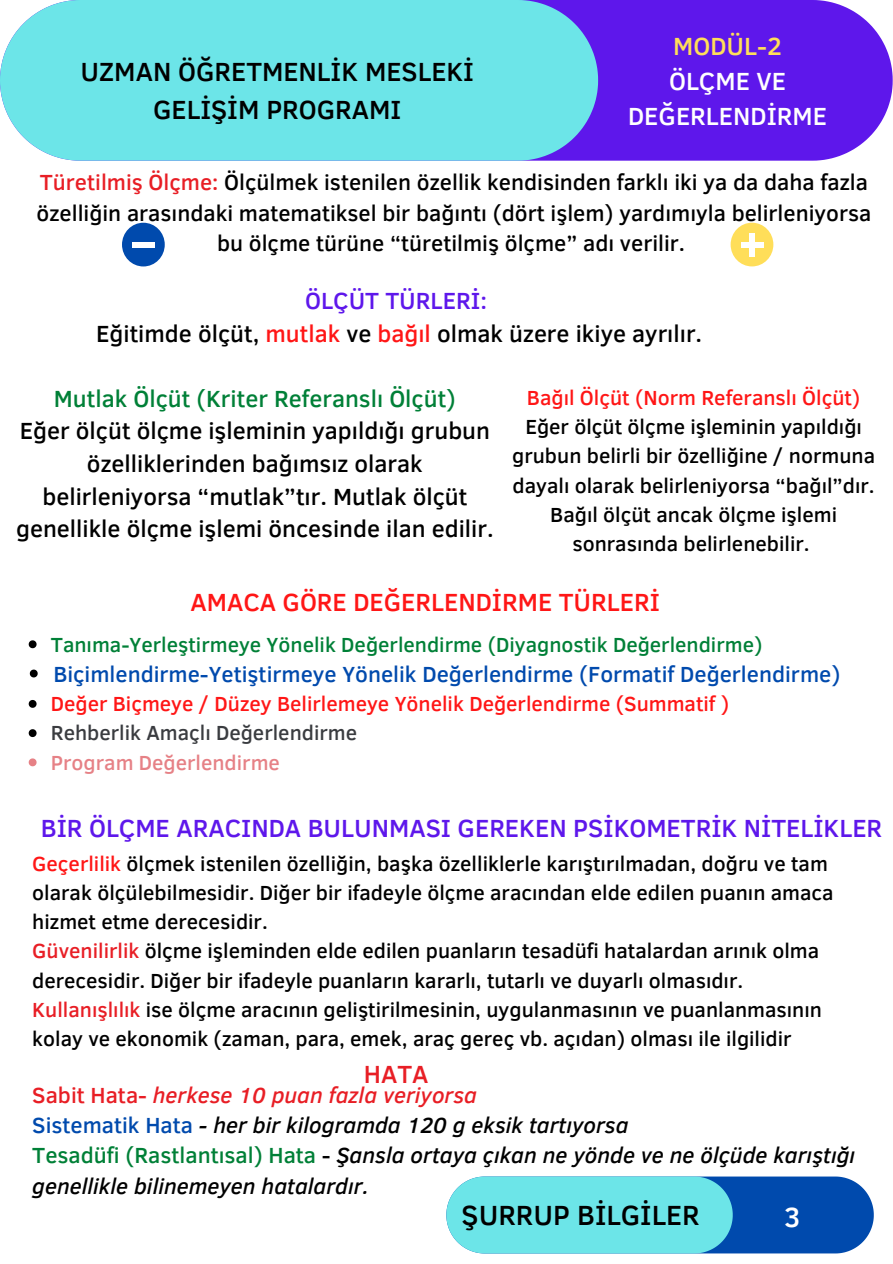
<style>
.page{position:relative;width:893px;height:1264px;background:#fff}
.page>*{position:absolute;margin:0;border:0;box-sizing:border-box;transform-origin:0 0}
.t1{font:500 28.5px "Clear Sans";color:#000}
.t2{font:500 28.5px "Clear Sans";color:#fff}
.t3{font:500 26.85px/37px "Clear Sans";color:#000;text-align:center}
.t4{font:500 25.5px "Clear Sans";color:#5e17eb}
.t5{font:500 25.5px "Clear Sans";color:#ff1616}
.t6{font:500 25.5px/34.8px "Clear Sans";color:#fff;text-align:center}
.t7{font:500 25.5px "Clear Sans";color:#ffde59}
.t8{font:500 25.5px "Clear Sans";color:#e81e25}
.t9{font:500 24px/32.5px "Clear Sans";color:#000;text-align:center}
.t10{font:500 24px "Clear Sans";color:#008037}
.t11{font:500 22.35px/30.3px "Clear Sans";color:#000;text-align:center}
.t12{font:italic 500 22.35px/30.3px "Clear Sans";color:#000}
.t13{font:500 22.35px "Clear Sans";color:#004aad}
.t14{font:500 21px/29.2px "Clear Sans";color:#000;text-align:center}
.t15{font:500 21px "Clear Sans";color:#ff1616}
.t16{font:500 21px "Clear Sans";color:#008037}
.t17{font:500 21px "Clear Sans";color:#3a3c40}
.t18{font:500 21px "Clear Sans";color:#e68186}
.s1{color:#e81e25}
.s2{color:#5e17eb}
.s3{color:#ff1616}
.s4{font-style:normal;color:#e81e25}
.s5{font-style:normal;color:#004aad}
.s6{font-style:normal;color:#008037}
.s7{font-style:normal}
</style>
<div class="page">
<svg style="left:446px;top:1176px;width:427px;height:77px;background:#4eb2d5"></svg>
<div style="left:598px;top:0;width:294px;height:161px;background:#5e17eb"></div>
<div style="left:0;top:0;width:598px;height:161px;background:#6ce5e8"></div>
<div style="left:122px;top:223px;width:43px;height:43px;background:#004aad;border-radius:50%"></div>
<div style="left:132px;top:242px;width:23px;height:5px;background:#fff"></div>
<div style="left:730px;top:223px;width:43px;height:43px;background:#ffde59;border-radius:50%"></div>
<div style="left:741px;top:242px;width:22px;height:5px;background:#fff"></div>
<div style="left:749px;top:233px;width:6px;height:23px;background:#fff"></div>
<svg style="left:29px;top:640px;width:8px;height:8px"></svg>
<svg style="left:30px;top:669px;width:8px;height:8px"></svg>
<svg style="left:29px;top:700px;width:8px;height:7px"></svg>
<svg style="left:29px;top:729px;width:8px;height:8px"></svg>
<svg style="left:29px;top:758px;width:8px;height:8px"></svg>
<p class="t3" style="left:80px;top:52px;width:395px">UZMAN ÖĞRETMENLİK MESLEKİ<br>GELİŞİM PROGRAMI</p>
<p class="t7" style="left:673px;top:28px;width:110px">MODÜL-2</p>
<p class="t6" style="left:628px;top:62px;width:200px">ÖLÇME VE<br>DEĞERLENDİRME</p>
<p class="t11" style="left:37px;top:166px;width:836px"><span class="s1">Türetilmiş Ölçme:</span> Ölçülmek istenilen özellik kendisinden farklı iki ya da daha fazla özelliğin arasındaki matematiksel bir bağıntı (dört işlem) yardımıyla belirleniyorsa bu ölçme türüne “türetilmiş ölçme” adı verilir.</p>
<p class="t9" style="left:96px;top:283px;width:607px"><span class="s2">ÖLÇÜT TÜRLERİ:<br></span>Eğitimde ölçüt, <span class="s3">mutlak</span> ve <span class="s3">bağıl</span> olmak üzere ikiye ayrılır.</p>
<p class="t10" style="left:54px;top:381px;width:403px">Mutlak Ölçüt (Kriter Referanslı Ölçüt)</p>
<p class="t9" style="left:16px;top:413px;width:479px">Eğer ölçüt ölçme işleminin yapıldığı grubun özelliklerinden bağımsız olarak belirleniyorsa “mutlak”tır. Mutlak ölçüt genellikle ölçme işlemi öncesinde ilan edilir.</p>
<p class="t15" style="left:527px;top:382px;width:335px">Bağıl Ölçüt (Norm Referanslı Ölçüt)</p>
<p class="t14" style="left:512px;top:411px;width:364px">Eğer ölçüt ölçme işleminin yapıldığı grubun belirli bir özelliğine / normuna dayalı olarak belirleniyorsa “bağıl”dır.<br>Bağıl ölçüt ancak ölçme işlemi sonrasında belirlenebilir.</p>
<p class="t5" style="left:190px;top:583px;width:471px">AMACA GÖRE DEĞERLENDİRME TÜRLERİ</p>
<p class="t16" style="left:51px;top:629px;width:713px">Tanıma-Yerleştirmeye Yönelik Değerlendirme (Diyagnostik Değerlendirme)</p>
<p class="t13" style="left:53px;top:658px;width:788px">Biçimlendirme-Yetiştirmeye Yönelik Değerlendirme (Formatif Değerlendirme)</p>
<p class="t15" style="left:51px;top:688px;width:680px">Değer Biçmeye / Düzey Belirlemeye Yönelik Değerlendirme (Summatif )</p>
<p class="t17" style="left:51px;top:717px;width:308px">Rehberlik Amaçlı Değerlendirme</p>
<p class="t18" style="left:51px;top:747px;width:230px">Program Değerlendirme</p>
<p class="t4" style="left:41px;top:809px;width:842px">BİR ÖLÇME ARACINDA BULUNMASI GEREKEN PSİKOMETRİK NİTELİKLER</p>
<p class="t14" style="left:32px;top:847px;width:802px;text-align:left"><span class="s3">Geçerlilik</span> ölçmek istenilen özelliğin, başka özelliklerle karıştırılmadan, doğru ve tam olarak ölçülebilmesidir. Diğer bir ifadeyle ölçme aracından elde edilen puanın amaca hizmet etme derecesidir.<br><span class="s1">Güvenilirlik</span> ölçme işleminden elde edilen puanların tesadüfi hatalardan arınık olma derecesidir. Diğer bir ifadeyle puanların kararlı, tutarlı ve duyarlı olmasıdır.<br><span class="s1">Kullanışlılık</span> ise ölçme aracının geliştirilmesinin, uygulanmasının ve puanlanmasının kolay ve ekonomik (zaman, para, emek, araç gereç vb. açıdan) olması ile ilgilidir</p>
<p class="t8" style="left:364px;top:1055px;width:66px">HATA</p>
<p class="t12" style="left:32px;top:1078px;width:824px"><span class="s4">Sabit Hata-</span> <span class="s1">herkese 10 puan fazla veriyorsa<br></span><span class="s5">Sistematik Hata</span> - her bir kilogramda 120 g eksik tartıyorsa<br><span class="s6">Tesadüfi (Rastlantısal) Hata</span> <span class="s7">-</span> Şansla ortaya çıkan ne yönde ve ne ölçüde karıştığı genellikle bilinemeyen hatalardır.</p>
<h1 class="t1" style="left:461px;top:1194px;width:239px">ŞURRUP BİLGİLER</h1>
<h1 class="t2" style="left:784px;top:1196px;width:18px">3</h1>
</div>
